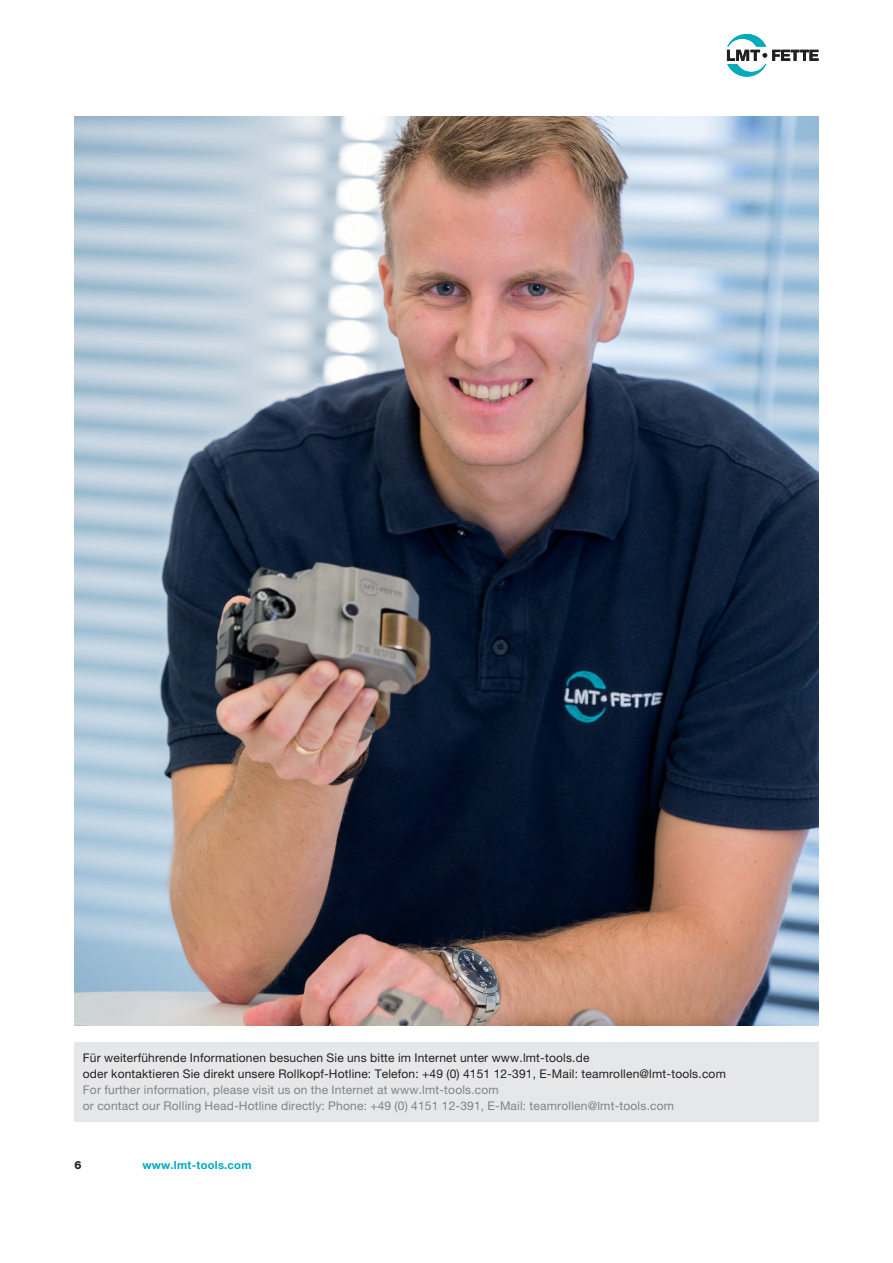
<style>
.page{position:relative;width:893px;height:1263px;background:#fff}
.page>*{position:absolute;margin:0;border:0;box-sizing:border-box;transform-origin:0 0}
.t1{font:12px/15.9px "Helvetica Neue LT Pro";letter-spacing:.015em;color:#231f20}
.t2{font:12px/15.9px "Helvetica Neue LT Pro";letter-spacing:.015em;color:#808285}
.t3{font:700 11.25px "Helvetica Neue LT Pro";letter-spacing:.02em;color:#00abbc}
.t4{font:800 11.25px "Helvetica Neue LT Pro";color:#231f20}
</style>
<div class="page">
<svg style="left:727px;top:34px;width:92px;height:43px"></svg>
<img style="left:74px;top:117px;width:745px;height:909px">
<div style="left:74px;top:1042px;width:745px;height:79px;background:#e6e7e8"></div>
<p class="t1" style="left:83px;top:1051px;width:644px">Für weiterführende Informationen besuchen Sie uns bitte im Internet unter www.lmt-tools.de<br>oder kontaktieren Sie direkt unsere Rollkopf-Hotline: Telefon: +49 (0) 4151 12-391, E-Mail: teamrollen@lmt-tools.com</p>
<p class="t2" style="left:83px;top:1083px;width:593px">For further information, please visit us on the Internet at www.lmt-tools.com<br>or contact our Rolling Head-Hotline directly: Phone: +49 (0) 4151 12-391, E-Mail: teamrollen@lmt-tools.com</p>
<p class="t4" style="left:74px;top:1161px;width:9px">6</p>
<p class="t3" style="left:142px;top:1161px;width:111px">www.lmt-tools.com</p>
</div>
